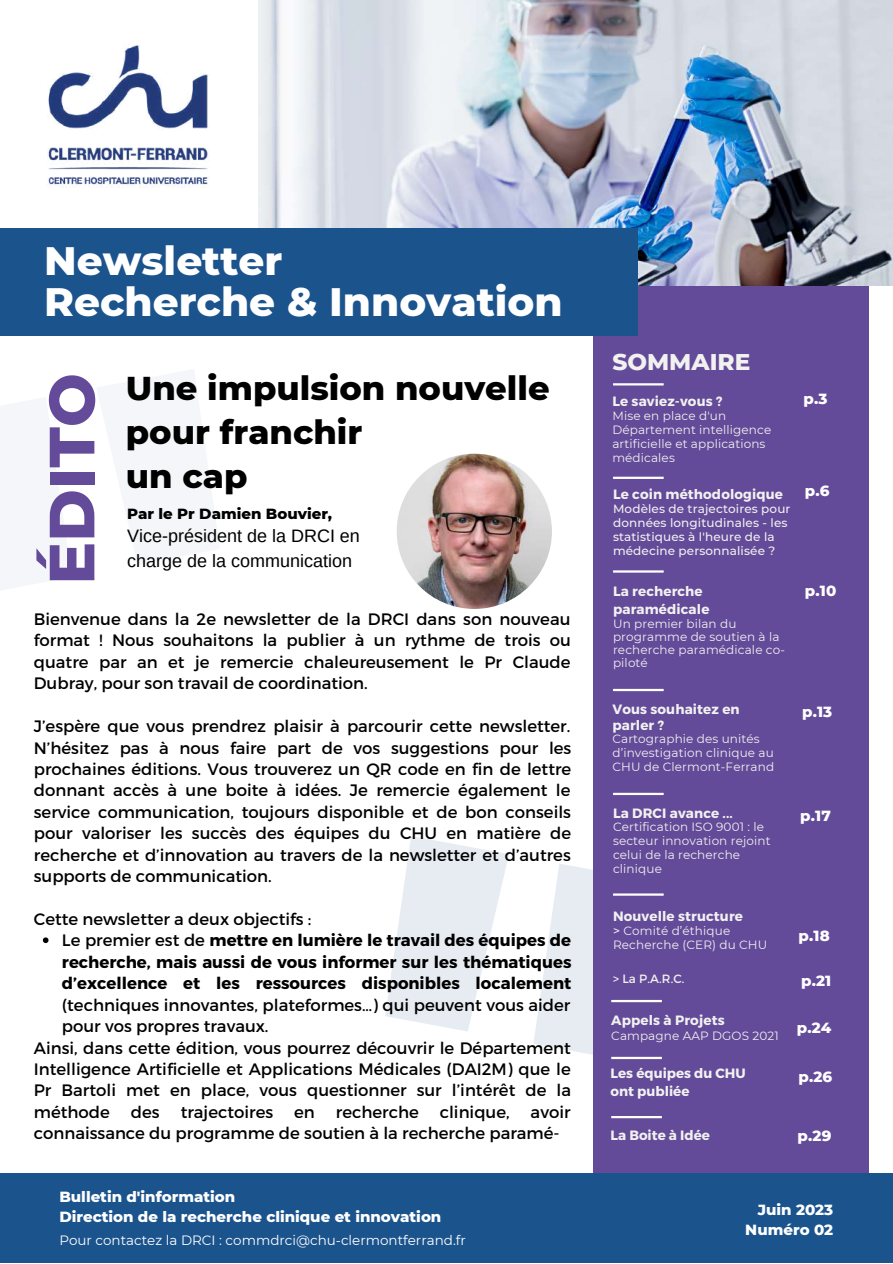
<style>
.page{position:relative;width:893px;height:1264px;background:#fff}
.page>*{position:absolute;margin:0;border:0;box-sizing:border-box;transform-origin:0 0}
.t1{font:800 63.75px "Montserrat";color:#644b99}
.t2{font:800 40.5px/40.5px "Montserrat";color:#fff}
.t3{font:800 33.75px/43.8px "Montserrat";color:#000}
.t4{font:800 23.25px "Montserrat";color:#f1f1f0}
.t5{font:18px/24.8px "Arimo";color:#000}
.t6{font:16.5px/21.5px "Montserrat";color:#000;text-align:justify}
.t7{font:700 16.5px/21.5px "Montserrat";color:#000;text-align:justify}
.t8{font:800 15px/20.2px "Montserrat";color:#fff;text-align:right}
.t9{font:800 15px "Montserrat";color:#000}
.t10{font:700 13.5px/18px "Montserrat";letter-spacing:.01em;color:#f1f1f0}
.t11{font:13.5px "Montserrat";color:#fff}
.t12{font:12px/14px "Montserrat";letter-spacing:.01em;color:#f1f1f0}
.t13{font:500 12px/14px "Montserrat";letter-spacing:.01em;color:#f1f1f0}
.s1{font-weight:400}
.s2{font-weight:500}
</style>
<div class="page">
<div style="left:592px;top:258px;width:276px;height:1003px;background:#644b99"></div>
<div style="left:0;top:1173px;width:892px;height:89px;background:#1b548d"></div>
<img style="left:258px;top:0;width:634px;height:286px">
<hr style="left:613px;top:792px;width:50px;height:3px;background:#fff">
<hr style="left:613px;top:570px;width:50px;height:2px;background:#fff">
<hr style="left:613px;top:476px;width:50px;height:3px;background:#fff">
<div style="left:0;top:228px;width:638px;height:107px;background:#1b548d"></div>
<img style="left:48px;top:45px;width:160px;height:143px">
<hr style="left:613px;top:383px;width:50px;height:2px;background:#fff">
<img style="left:396px;top:454px;width:156px;height:155px;border-radius:50%">
<svg style="left:43px;top:937px;width:5px;height:6px"></svg>
<hr style="left:613px;top:689px;width:50px;height:2px;background:#fff">
<hr style="left:613px;top:893px;width:50px;height:2px;background:#fff">
<hr style="left:611px;top:999px;width:50px;height:3px;background:#fff">
<hr style="left:611px;top:1056px;width:50px;height:3px;background:#fff">
<hr style="left:611px;top:1115px;width:50px;height:3px;background:#fff">
<svg style="left:592px;top:829px;width:66px;height:231px"></svg>
<h2 class="t2" style="left:44px;top:240px;width:520px">Newsletter<br>Recherche &amp; Innovation</h2>
<h1 class="t1" style="left:33px;top:584px;width:213px;rotate:-90deg">ÉDITO</h1>
<h3 class="t3" style="left:126px;top:366px;width:425px">Une impulsion nouvelle pour franchir<br>un cap</h3>
<p class="t9" style="left:127px;top:505px;width:207px">Par le Pr Damien Bouvier,</p>
<p class="t5" style="left:127px;top:523px;width:234px">Vice-président de la DRCI en charge de la communication</p>
<p class="t6" style="left:34px;top:607px;width:538px">Bienvenue dans la 2e newsletter de la DRCI dans son nouveau format ! Nous souhaitons la publier à un rythme de trois ou quatre par an et je remercie chaleureusement le Pr Claude Dubray, pour son travail de coordination.</p>
<p class="t6" style="left:34px;top:714px;width:539px">J’espère que vous prendrez plaisir à parcourir cette newsletter.<br>N’hésitez pas à nous faire part de vos suggestions pour les prochaines éditions. Vous trouverez un QR code en fin de lettre donnant accès à une boite à idées. Je remercie également le service communication, toujours disponible et de bon conseils pour valoriser les succès des équipes du CHU en matière de recherche et d’innovation au travers de la newsletter et d’autres supports de communication.</p>
<p class="t6" style="left:34px;top:907px;width:279px">Cette newsletter a deux objectifs :</p>
<p class="t7" style="left:62px;top:929px;width:511px"><span class="s1">Le premier est de</span> mettre en lumière le travail des équipes de recherche, mais aussi de vous informer sur les thématiques d’excellence et les ressources disponibles localement</p>
<p class="t6" style="left:62px;top:993px;width:510px">(techniques innovantes, plateformes…) qui peuvent vous aider pour vos propres travaux.</p>
<p class="t6" style="left:34px;top:1036px;width:539px">Ainsi, dans cette édition, vous pourrez découvrir le Département Intelligence Artificielle et Applications Médicales (DAI2M) que le Pr Bartoli met en place, vous questionner sur l’intérêt de la méthode</p>
<p class="t6" style="left:34px;top:1100px;width:538px;text-indent:496px">avoir connaissance du programme de soutien à la recherche paramé-</p>
<p class="t6" style="left:131px;top:1100px;width:30px">des</p>
<p class="t6" style="left:181px;top:1100px;width:94px">trajectoires</p>
<p class="t6" style="left:294px;top:1100px;width:22px">en</p>
<p class="t6" style="left:336px;top:1100px;width:84px">recherche</p>
<p class="t6" style="left:440px;top:1100px;width:71px">clinique,</p>
<p class="t8" style="left:59px;top:1186px;width:383px;text-align:left">Bulletin d'information<br>Direction de la recherche clinique et innovation</p>
<p class="t11" style="left:59px;top:1231px;width:408px">Pour contactez la DRCI : commdrci@chu-clermontferrand.fr</p>
<h3 class="t4" style="left:612px;top:347px;width:139px">SOMMAIRE</h3>
<p class="t10" style="left:612px;top:392px;width:112px">Le saviez-vous ?</p>
<p class="t12" style="left:612px;top:409px;width:160px">Mise en place d'un<br>Département intelligence artificielle et applications médicales</p>
<p class="t10" style="left:613px;top:484px;width:171px">Le coin méthodologique</p>
<p class="t13" style="left:613px;top:501px;width:179px">Modèles de trajectoires pour données longitudinales - les statistiques à l'heure de la médecine personnalisée ?</p>
<p class="t10" style="left:613px;top:581px;width:98px">La recherche paramédicale</p>
<p class="t12" style="left:613px;top:617px;width:173px;line-height:13px">Un premier bilan du programme de soutien à la recherche paramédicale co&shy;piloté</p>
<p class="t8" style="left:803px;top:388px;width:25px">p.3</p>
<p class="t8" style="left:804px;top:480px;width:26px">p.6</p>
<p class="t8" style="left:804px;top:580px;width:33px">p.10</p>
<p class="t10" style="left:612px;top:700px;width:129px;line-height:16px">Vous souhaitez en parler ?</p>
<p class="t12" style="left:612px;top:731px;width:163px">Cartographie des unités d’investigation clinique au<br>CHU de Clermont-Ferrand</p>
<p class="t8" style="left:802px;top:701px;width:32px">p.13</p>
<p class="t10" style="left:613px;top:804px;width:121px">La DRCI avance ...</p>
<p class="t12" style="left:613px;top:820px;width:159px">Certification ISO 9001 : le secteur innovation rejoint celui de la recherche clinique</p>
<p class="t10" style="left:613px;top:906px;width:131px">Nouvelle structure</p>
<p class="t12" style="left:613px;top:923px;width:156px"><span class="s2">&gt;</span> Comité d’éthique<br>Recherche (CER) du CHU</p>
<p class="t8" style="left:800px;top:805px;width:32px">p.17</p>
<p class="t8" style="left:798px;top:925px;width:33px">p.18</p>
<p class="t12" style="left:613px;top:971px;width:73px">&gt; La P.A.R.C.</p>
<p class="t8" style="left:801px;top:970px;width:32px">p.21</p>
<p class="t10" style="left:611px;top:1010px;width:115px">Appels à Projets</p>
<p class="t12" style="left:611px;top:1028px;width:169px">Campagne AAP DGOS 2021</p>
<p class="t8" style="left:796px;top:1017px;width:36px">p.24</p>
<p class="t10" style="left:610px;top:1063px;width:137px">Les équipes du CHU ont publiée</p>
<p class="t10" style="left:610px;top:1125px;width:101px">La Boite à Idée</p>
<p class="t8" style="left:798px;top:1066px;width:35px">p.26</p>
<p class="t8" style="left:797px;top:1125px;width:35px">p.29</p>
<p class="t8" style="left:745px;top:1199px;width:89px">Juin 2023<br>Numéro 02</p>
</div>
